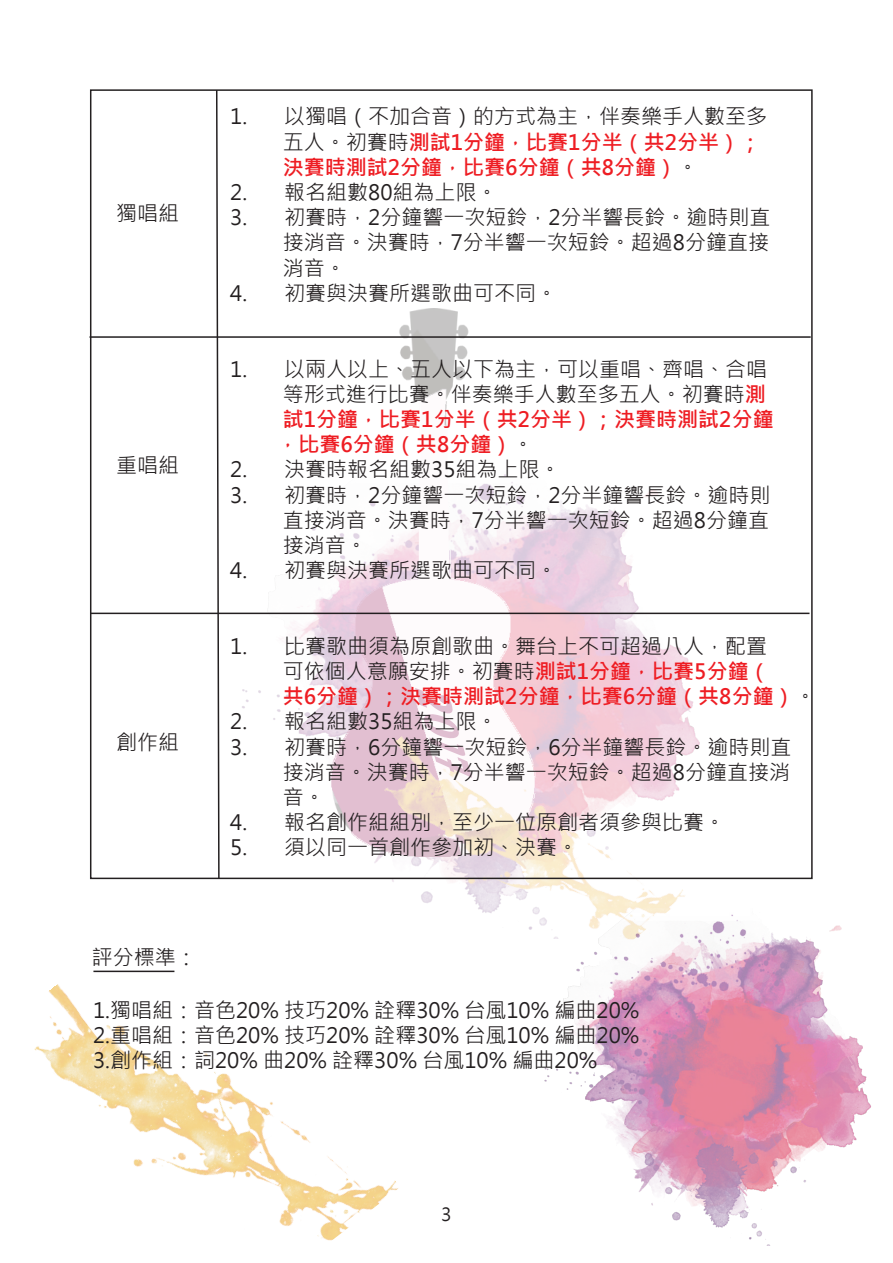
<style>
.page{position:relative;width:893px;height:1263px;background:#fff}
.page>*{position:absolute;margin:0;border:0;box-sizing:border-box;transform-origin:0 0}
.t1{font:21px/25.2px "Microsoft Jheng Hei";color:#231f20;text-align:justify}
.t2{font:700 21px/25.2px "Microsoft Jheng Hei";color:#ee1d23}
.t3{font:18px "Microsoft Jheng Hei";color:#231f20}
.s1{font-weight:400;color:#231f20}
.s2{font-weight:700;color:#ee1d23}
</style>
<div class="page">
<img style="left:34px;top:970px;width:364px;height:271px">
<img style="left:238px;top:490px;width:473px;height:390px">
<img style="left:305px;top:308px;width:255px;height:549px">
<img style="left:365px;top:660px;width:322px;height:342px">
<svg style="left:415px;top:688px;width:57px;height:90px"></svg>
<img style="left:541px;top:908px;width:330px;height:337px">
<hr style="left:90px;top:336px;width:721px;height:2px;background:#231f20">
<hr style="left:91px;top:613px;width:718px;height:1px;background:#231f20">
<svg style="left:215px;top:89px;width:5px;height:791px"></svg>
<hr style="left:93px;top:971px;width:81px;height:1px;background:#231f20">
<p class="t1" style="left:116px;top:200px;width:64px">獨唱組</p>
<p class="t1" style="left:116px;top:452px;width:64px">重唱組</p>
<p class="t1" style="left:116px;top:729px;width:64px">創作組</p>
<p class="t1" style="left:92px;top:945px;width:107px">評分標準：</p>
<p class="t2" style="left:283px;top:104px;width:486px;text-indent:-52px"><span class="s1">1. 以獨唱（不加合音）的方式為主，伴奏樂手人數至多五人。初賽時</span>測試1分鐘，比賽1分半（共2分半）；決賽時測試2分鐘，比賽6分鐘（共8分鐘）<span class="s1">。</span></p>
<p class="t1" style="left:230px;top:180px;width:269px">2. 報名組數80組為上限。</p>
<p class="t1" style="left:283px;top:205px;width:489px;text-indent:-52px">3. 初賽時，2分鐘響一次短鈴，2分半響長鈴。逾時則直接消音。決賽時，7分半響一次短鈴。超過8分鐘直接消音。</p>
<p class="t1" style="left:230px;top:281px;width:328px">4. 初賽與決賽所選歌曲可不同。</p>
<p class="t1" style="left:277px;top:356px;width:498px;text-align:left;text-indent:-47px">1. 以兩人以上、五人以下為主，可以重唱、齊唱、合唱等形式進行比賽。伴奏樂手人數至多五人。初賽時<span class="s2">測試1分鐘，比賽1分半（共2分半）；決賽時測試2分鐘，比賽6分鐘（共8分鐘）</span>。</p>
<p class="t1" style="left:230px;top:457px;width:332px">2. 決賽時報名組數35組為上限。</p>
<p class="t1" style="left:283px;top:482px;width:489px;text-indent:-52px">3. 初賽時，2分鐘響一次短鈴，2分半鐘響長鈴。逾時則直接消音。決賽時，7分半響一次短鈴。超過8分鐘直接消音。</p>
<p class="t1" style="left:230px;top:558px;width:328px">4. 初賽與決賽所選歌曲可不同。</p>
<p class="t1" style="left:283px;top:633px;width:535px;text-align:left;text-indent:-52px">1. 比賽歌曲須為原創歌曲。舞台上不可超過八人，配置<br>可依個人意願安排。初賽時<span class="s2">測試1分鐘，比賽5分鐘（<br>共6分鐘）；決賽時測試2分鐘，比賽6分鐘（共8分鐘）</span>。</p>
<p class="t1" style="left:230px;top:709px;width:269px">2. 報名組數35組為上限。</p>
<p class="t1" style="left:283px;top:734px;width:510px;text-indent:-52px">3. 初賽時，6分鐘響一次短鈴，6分半鐘響長鈴。逾時則直接消音。決賽時，7分半響一次短鈴。超過8分鐘直接消音。</p>
<p class="t1" style="left:230px;top:810px;width:496px">4. 報名創作組組別，至少一位原創者須參與比賽。</p>
<p class="t1" style="left:230px;top:835px;width:349px">5. 須以同一首創作參加初、決賽。</p>
<p class="t1" style="left:93px;top:997px;width:548px">1.獨唱組：音色20% 技巧20% 詮釋30% 台風10% 編曲20% 2.重唱組：音色20% 技巧20% 詮釋30% 台風10% 編曲20% 3.創作組：詞20% 曲20% 詮釋30% 台風10% 編曲20%</p>
<p class="t3" style="left:441px;top:1203px;width:12px">3</p>
</div>
